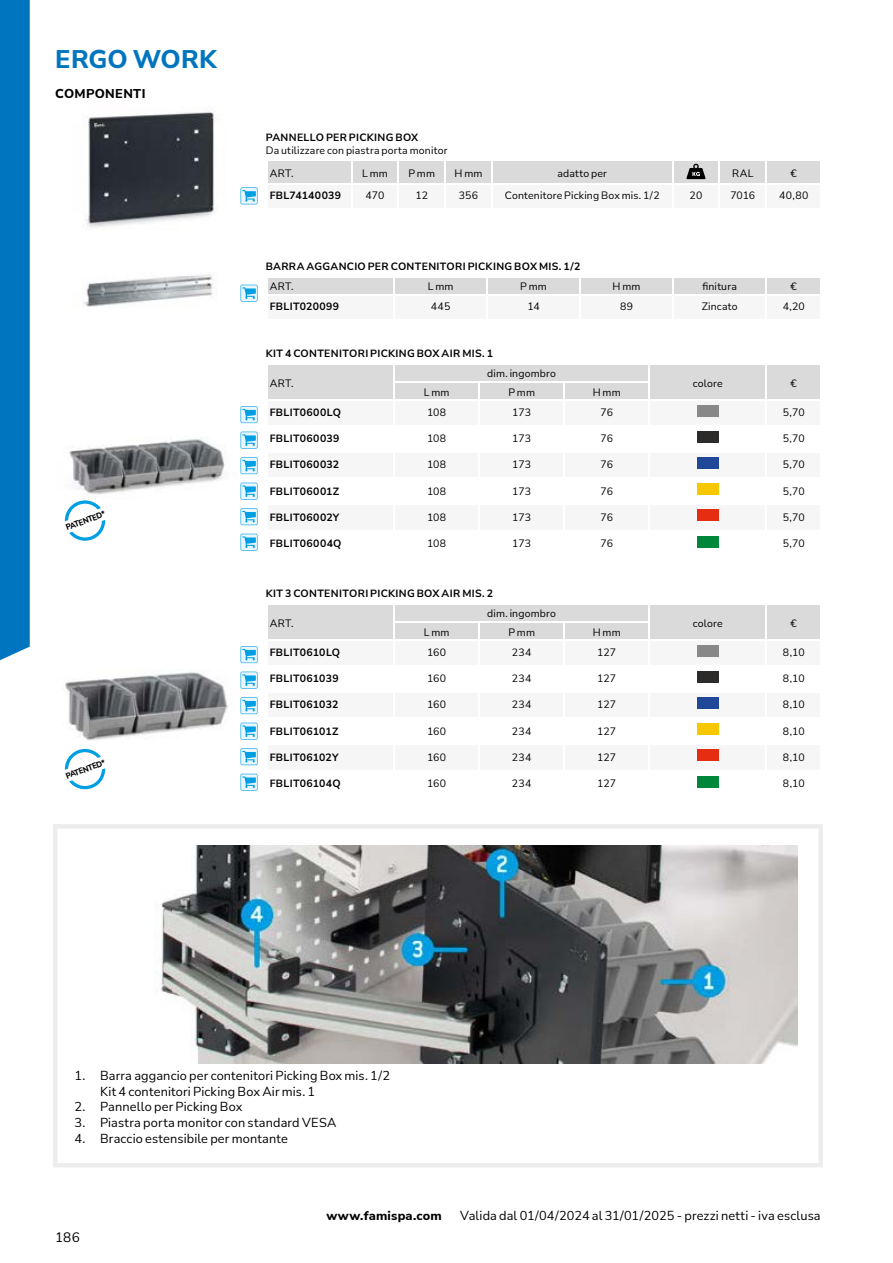
<style>
.page{position:relative;width:893px;height:1263px;background:#fff}
.page>*{position:absolute;margin:0;border:0;box-sizing:border-box;transform-origin:0 0}
.t1{font:800 25.5px "Nunito Sans";letter-spacing:.005em;color:#0075bf}
.t2{font:13.5px "Nunito Sans";color:#000}
.t3{font:12.75px/15.6px "Nunito Sans";letter-spacing:.01em;color:#000}
.t4{font:800 12.75px "Nunito Sans";letter-spacing:.02em;color:#000}
.t5{font:10.5px/23.1px "Nunito Sans";letter-spacing:.015em;color:#000}
.t6{font:700 10.5px "Nunito Sans";letter-spacing:.035em;color:#000}
.t7{font:800 8.25px "Nunito Sans";color:#000;scale:.92 1}
</style>
<div class="page">
<div style="left:0;top:0;width:30px;height:660px;background:#0075bf"></div>
<img style="left:85px;top:111px;width:172px;height:117px">
<svg style="left:241px;top:187px;width:17px;height:17px"></svg>
<img style="left:83px;top:274px;width:131px;height:33px">
<svg style="left:241px;top:285px;width:17px;height:17px"></svg>
<img style="left:69px;top:439px;width:157px;height:55px">
<svg style="left:64px;top:500px;width:42px;height:41px"></svg>
<svg style="left:241px;top:406px;width:17px;height:17px"></svg>
<svg style="left:241px;top:432px;width:17px;height:17px"></svg>
<svg style="left:241px;top:457px;width:17px;height:17px"></svg>
<svg style="left:241px;top:483px;width:17px;height:17px"></svg>
<svg style="left:241px;top:508px;width:17px;height:17px"></svg>
<svg style="left:241px;top:534px;width:17px;height:17px"></svg>
<img style="left:63px;top:672px;width:165px;height:69px">
<svg style="left:64px;top:749px;width:42px;height:40px"></svg>
<svg style="left:241px;top:646px;width:17px;height:17px"></svg>
<svg style="left:241px;top:672px;width:17px;height:17px"></svg>
<svg style="left:241px;top:697px;width:17px;height:17px"></svg>
<svg style="left:241px;top:723px;width:17px;height:17px"></svg>
<svg style="left:241px;top:748px;width:17px;height:17px"></svg>
<svg style="left:241px;top:774px;width:17px;height:17px"></svg>
<svg style="left:53px;top:824px;width:770px;height:343px"></svg>
<img style="left:138px;top:846px;width:660px;height:218px">
<div style="left:268px;top:161px;width:552px;height:22px;background:#dadada"></div>
<div style="left:268px;top:278px;width:552px;height:16px;background:#dadada"></div>
<svg style="left:268px;top:365px;width:552px;height:183px"></svg>
<svg style="left:268px;top:605px;width:552px;height:183px"></svg>
<h1 class="t1" style="left:55px;top:41px;width:163px">ERGO WORK</h1>
<p class="t4" style="left:55px;top:84px;width:92px">COMPONENTI</p>
<p class="t7" style="left:64px;top:522px;width:47px;rotate:-20deg">PATENTED*</p>
<p class="t7" style="left:64px;top:770px;width:47px;rotate:-20deg">PATENTED*</p>
<p class="t6" style="left:266px;top:130px;width:154px">PANNELLO PER PICKING BOX</p>
<p class="t5" style="left:270px;top:138px;width:179px;text-indent:-4px">Da utilizzare con piastra porta monitor<br>ART.</p>
<p class="t5" style="left:362px;top:161px;width:27px">L mm</p>
<p class="t5" style="left:408px;top:161px;width:28px">P mm</p>
<p class="t5" style="left:464px;top:161px;width:20px">mm</p>
<p class="t5" style="left:557px;top:161px;width:51px">adatto per</p>
<p class="t5" style="left:732px;top:161px;width:23px">RAL</p>
<p class="t5" style="left:791px;top:161px;width:8px">€</p>
<p class="t6" style="left:270px;top:188px;width:73px">FBL74140039</p>
<p class="t5" style="left:366px;top:184px;width:20px">470</p>
<p class="t5" style="left:415px;top:184px;width:14px">12</p>
<p class="t5" style="left:459px;top:184px;width:21px">356</p>
<p class="t5" style="left:505px;top:184px;width:156px">Contenitore Picking Box mis. 1/2</p>
<p class="t5" style="left:690px;top:184px;width:14px">20</p>
<p class="t5" style="left:730px;top:184px;width:26px">7016</p>
<p class="t5" style="left:779px;top:184px;width:31px">40,80</p>
<p class="t6" style="left:266px;top:259px;width:316px">BARRA AGGANCIO PER CONTENITORI PICKING BOX MIS. 1/2</p>
<p class="t5" style="left:270px;top:275px;width:25px">ART.</p>
<p class="t5" style="left:428px;top:275px;width:27px">L mm</p>
<p class="t5" style="left:520px;top:275px;width:28px">P mm</p>
<p class="t5" style="left:622px;top:275px;width:20px">mm</p>
<p class="t5" style="left:702px;top:275px;width:36px">finitura</p>
<p class="t5" style="left:791px;top:275px;width:8px">€</p>
<p class="t6" style="left:270px;top:299px;width:71px">FBLIT020099</p>
<p class="t5" style="left:431px;top:295px;width:21px">445</p>
<p class="t5" style="left:527px;top:295px;width:14px">14</p>
<p class="t5" style="left:620px;top:295px;width:14px">89</p>
<p class="t5" style="left:702px;top:295px;width:37px">Zincato</p>
<p class="t5" style="left:783px;top:295px;width:24px">4,20</p>
<p class="t6" style="left:266px;top:346px;width:229px">KIT 4 CONTENITORI PICKING BOX AIR MIS. 1</p>
<p class="t5" style="left:270px;top:371px;width:25px">ART.</p>
<p class="t5" style="left:487px;top:362px;width:70px">dim. ingombro</p>
<p class="t5" style="left:424px;top:380px;width:27px">L mm</p>
<p class="t5" style="left:508px;top:380px;width:28px">P mm</p>
<p class="t5" style="left:603px;top:380px;width:20px">mm</p>
<p class="t5" style="left:693px;top:371px;width:31px">colore</p>
<p class="t5" style="left:791px;top:371px;width:8px">€</p>
<p class="t6" style="left:270px;top:405px;width:73px">FBLIT0600LQ</p>
<p class="t5" style="left:427px;top:400px;width:21px">108</p>
<p class="t5" style="left:512px;top:400px;width:21px">173</p>
<p class="t5" style="left:600px;top:400px;width:14px">76</p>
<p class="t5" style="left:783px;top:400px;width:23px">5,70</p>
<p class="t6" style="left:270px;top:431px;width:71px">FBLIT060039</p>
<p class="t5" style="left:427px;top:427px;width:21px">108</p>
<p class="t5" style="left:512px;top:427px;width:21px">173</p>
<p class="t5" style="left:600px;top:427px;width:14px">76</p>
<p class="t5" style="left:783px;top:427px;width:23px">5,70</p>
<p class="t6" style="left:270px;top:457px;width:71px">FBLIT060032</p>
<p class="t5" style="left:427px;top:453px;width:21px">108</p>
<p class="t5" style="left:512px;top:453px;width:21px">173</p>
<p class="t5" style="left:600px;top:453px;width:14px">76</p>
<p class="t5" style="left:783px;top:453px;width:23px">5,70</p>
<p class="t6" style="left:270px;top:483px;width:71px">FBLIT06001Z</p>
<p class="t5" style="left:427px;top:479px;width:21px">108</p>
<p class="t5" style="left:512px;top:479px;width:21px">173</p>
<p class="t5" style="left:600px;top:479px;width:14px">76</p>
<p class="t5" style="left:783px;top:479px;width:23px">5,70</p>
<p class="t6" style="left:270px;top:510px;width:71px">FBLIT06002Y</p>
<p class="t5" style="left:427px;top:505px;width:21px">108</p>
<p class="t5" style="left:512px;top:505px;width:21px">173</p>
<p class="t5" style="left:600px;top:505px;width:14px">76</p>
<p class="t5" style="left:783px;top:505px;width:23px">5,70</p>
<p class="t6" style="left:270px;top:536px;width:73px">FBLIT06004Q</p>
<p class="t5" style="left:427px;top:531px;width:21px">108</p>
<p class="t5" style="left:512px;top:531px;width:21px">173</p>
<p class="t5" style="left:600px;top:531px;width:14px">76</p>
<p class="t5" style="left:783px;top:531px;width:23px">5,70</p>
<p class="t6" style="left:266px;top:586px;width:229px">KIT 3 CONTENITORI PICKING BOX AIR MIS. 2</p>
<p class="t5" style="left:270px;top:611px;width:25px">ART.</p>
<p class="t5" style="left:487px;top:602px;width:70px">dim. ingombro</p>
<p class="t5" style="left:424px;top:620px;width:27px">L mm</p>
<p class="t5" style="left:508px;top:620px;width:28px">P mm</p>
<p class="t5" style="left:603px;top:620px;width:20px">mm</p>
<p class="t5" style="left:693px;top:611px;width:31px">colore</p>
<p class="t5" style="left:791px;top:611px;width:8px">€</p>
<p class="t6" style="left:270px;top:645px;width:72px">FBLIT0610LQ</p>
<p class="t5" style="left:427px;top:640px;width:21px">160</p>
<p class="t5" style="left:512px;top:640px;width:21px">234</p>
<p class="t5" style="left:597px;top:640px;width:20px">127</p>
<p class="t5" style="left:783px;top:640px;width:23px">8,10</p>
<p class="t6" style="left:270px;top:671px;width:71px">FBLIT061039</p>
<p class="t5" style="left:427px;top:667px;width:21px">160</p>
<p class="t5" style="left:512px;top:667px;width:21px">234</p>
<p class="t5" style="left:597px;top:667px;width:20px">127</p>
<p class="t5" style="left:783px;top:667px;width:23px">8,10</p>
<p class="t6" style="left:270px;top:697px;width:70px">FBLIT061032</p>
<p class="t5" style="left:427px;top:693px;width:21px">160</p>
<p class="t5" style="left:512px;top:693px;width:21px">234</p>
<p class="t5" style="left:597px;top:693px;width:20px">127</p>
<p class="t5" style="left:783px;top:693px;width:23px">8,10</p>
<p class="t6" style="left:270px;top:723px;width:70px">FBLIT06101Z</p>
<p class="t5" style="left:427px;top:719px;width:21px">160</p>
<p class="t5" style="left:512px;top:719px;width:21px">234</p>
<p class="t5" style="left:597px;top:719px;width:20px">127</p>
<p class="t5" style="left:783px;top:719px;width:23px">8,10</p>
<p class="t6" style="left:270px;top:750px;width:70px">FBLIT06102Y</p>
<p class="t5" style="left:427px;top:745px;width:21px">160</p>
<p class="t5" style="left:512px;top:745px;width:21px">234</p>
<p class="t5" style="left:597px;top:745px;width:20px">127</p>
<p class="t5" style="left:783px;top:745px;width:23px">8,10</p>
<p class="t6" style="left:270px;top:776px;width:73px">FBLIT06104Q</p>
<p class="t5" style="left:427px;top:771px;width:21px">160</p>
<p class="t5" style="left:512px;top:771px;width:21px">234</p>
<p class="t5" style="left:597px;top:771px;width:20px">127</p>
<p class="t5" style="left:783px;top:771px;width:23px">8,10</p>
<p class="t3" style="left:100px;top:1067px;width:292px;text-indent:-26px">1. Barra aggancio per contenitori Picking Box mis. 1/2<br>Kit 4 contenitori Picking Box Air mis. 1</p>
<p class="t3" style="left:75px;top:1099px;width:169px">2. Pannello per Picking Box</p>
<p class="t3" style="left:75px;top:1114px;width:263px">3. Piastra porta monitor con standard VESA</p>
<p class="t3" style="left:75px;top:1130px;width:215px">4. Braccio estensibile per montante</p>
<p class="t2" style="left:55px;top:1228px;width:26px">186</p>
<p class="t4" style="left:326px;top:1207px;width:117px">www.famispa.com</p>
<p class="t3" style="left:460px;top:1208px;width:362px">Valida dal 01/04/2024 al 31/01/2025 - prezzi netti - iva esclusa</p>
</div>
